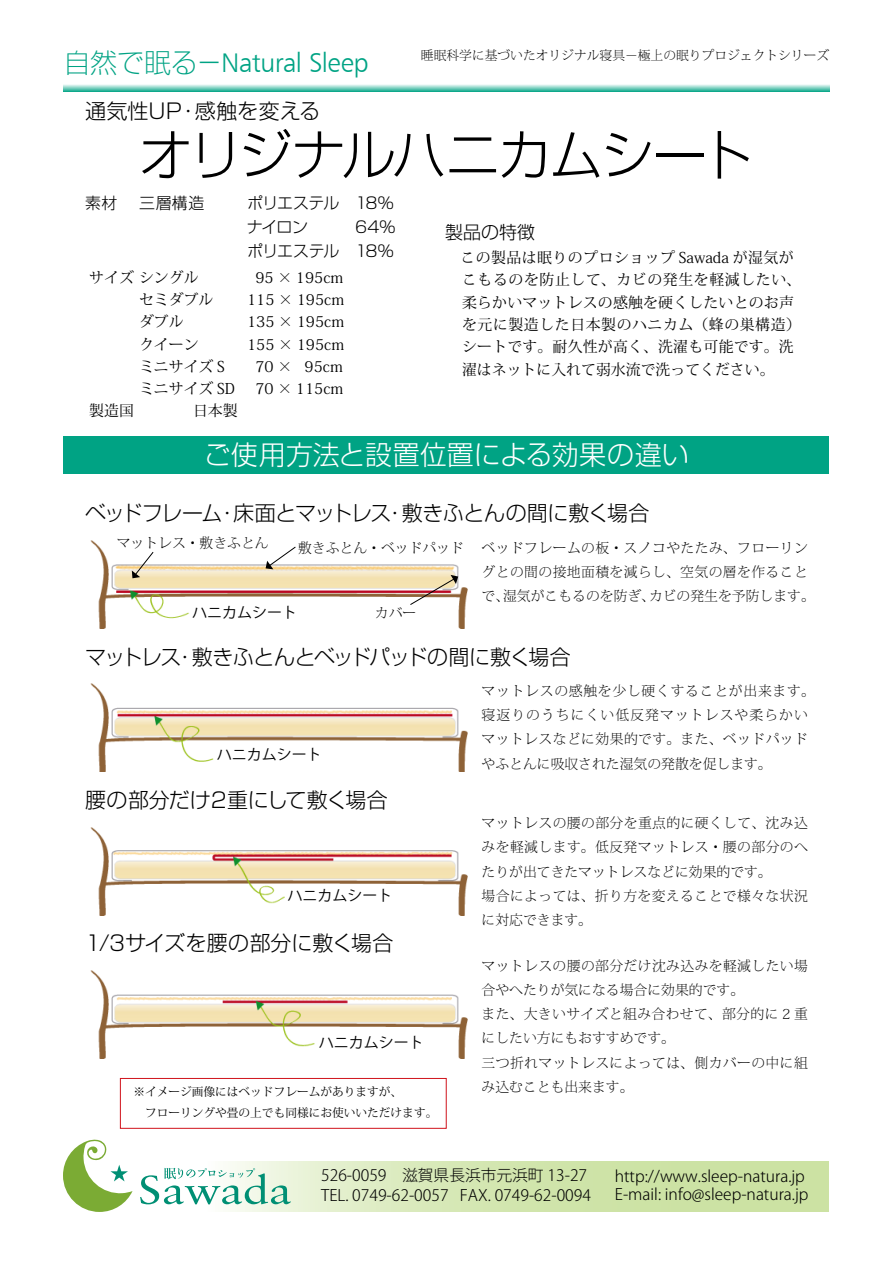
<style>
.page{position:relative;width:893px;height:1263px;background:#fff}
.page>*{position:absolute;margin:0;border:0;box-sizing:border-box;transform-origin:0 0}
.t1{font:300 54px "Shin Go Pro";letter-spacing:-.05em;color:#000}
.t2{font:27px "Humanist 777 BT Light B";letter-spacing:-.02em;color:#00a384}
.t3{font:300 27px "Shin Go Pro";letter-spacing:.005em;color:#fff}
.t4{font:300 21px "Shin Go Pro";letter-spacing:-.015em;color:#000}
.t5{font:300 21px "Shin Go Pro";letter-spacing:-.07em;color:#000}
.t6{font:300 21px "Shin Go Pro";letter-spacing:-.08em;color:#000}
.t7{font:300 18px "Shin Go Pro";color:#000}
.t8{font:300 15.9px "Shin Go Pro";letter-spacing:-.03em;color:#000}
.t9{font:300 15.75px/20.2px "Koz Go Std";color:#000;text-align:right}
.t10{font:15px "Koz Go Std";color:#000}
.t11{font:14.85px/22.4px "Koz Min Pro";letter-spacing:.015em;color:#000;text-align:right}
.t12{font:14.85px/22.4px "Koz Min Std";color:#000}
.t13{font:200 13.8px/24.2px "Koz Min Pro";letter-spacing:.03em;color:#000}
.t14{font:200 13.8px/24.2px "Koz Min Pro";letter-spacing:.055em;color:#000}
.t15{font:200 13.8px "Koz Min Pro";color:#000}
.t16{font:200 12.75px "Koz Min Std";color:#000}
.t17{font:11.7px/20.4px "Koz Min Pro";color:#000}
.s1{font-family:"Shin Go Pro";font-weight:300;font-stretch:expanded}
.s2{font-family:"Shin Go Pro";font-weight:300}
.s3{font-family:"Koz Min Pro"}
</style>
<div class="page">
<svg style="left:208px;top:1161px;width:620px;height:51px;background:#d4e7b3"></svg>
<svg style="left:64px;top:84px;width:765px;height:7px;background:#8fd6c9"></svg>
<svg style="left:140px;top:1168px;width:151px;height:36px"></svg>
<svg style="left:63px;top:1139px;width:70px;height:73px"></svg>
<img style="left:90px;top:827px;width:378px;height:88px">
<img style="left:90px;top:684px;width:378px;height:88px">
<img style="left:90px;top:541px;width:378px;height:88px">
<img style="left:90px;top:970px;width:378px;height:88px">
<div style="left:64px;top:436px;width:765px;height:38px;background:#00a384"></div>
<svg style="left:266px;top:546px;width:30px;height:23px"></svg>
<svg style="left:132px;top:551px;width:22px;height:27px"></svg>
<svg style="left:410px;top:575px;width:48px;height:30px"></svg>
<div style="left:120px;top:1078px;width:326px;height:50px;border:1px solid #d0121b"></div>
<h2 class="t2" style="left:64px;top:46px;width:306px"><span class="s1">自然で眠る</span><span class="s2">－</span>Natural Sleep</h2>
<p class="t16" style="left:421px;top:48px;width:410px">睡眠科学に基づいたオリジナル寝具－極上の眠りプロジェクトシリーズ</p>
<h3 class="t4" style="left:195px;top:94px;width:127px">感触を変える</h3>
<h3 class="t4" style="left:85px;top:94px;width:98px">通気性UP</h3>
<h1 class="t1" style="left:85px;top:111px;width:670px">　オリジナルハニカムシート</h1>
<p class="t8" style="left:355px;top:190px;width:40px">18％</p>
<h3 class="t4" style="left:178px;top:94px;width:22px">・</h3>
<p class="t8" style="left:247px;top:190px;width:94px">ポリエステル</p>
<p class="t8" style="left:139px;top:190px;width:67px">三層構造</p>
<p class="t8" style="left:85px;top:190px;width:34px">素材</p>
<p class="t8" style="left:247px;top:213px;width:63px">ナイロン</p>
<p class="t8" style="left:355px;top:213px;width:42px">64％</p>
<p class="t11" style="left:89px;top:265px;width:111px">サイズシングル</p>
<p class="t8" style="left:247px;top:238px;width:94px">ポリエステル</p>
<p class="t11" style="left:255px;top:265px;width:89px">95 × 195cm</p>
<p class="t8" style="left:355px;top:238px;width:40px">18％</p>
<p class="t11" style="left:139px;top:288px;width:76px">セミダブル</p>
<p class="t11" style="left:247px;top:288px;width:98px">115 × 195cm</p>
<p class="t11" style="left:139px;top:310px;width:46px">ダブル</p>
<p class="t11" style="left:247px;top:310px;width:98px">135 × 195cm</p>
<p class="t11" style="left:139px;top:332px;width:61px">クイーン</p>
<p class="t11" style="left:247px;top:332px;width:98px">155 × 195cm</p>
<p class="t11" style="left:139px;top:355px;width:87px">ミニサイズ S</p>
<p class="t11" style="left:255px;top:355px;width:38px">70×</p>
<p class="t11" style="left:305px;top:355px;width:40px">95cm</p>
<h3 class="t7" style="left:445px;top:217px;width:91px">製品の特徴</h3>
<p class="t11" style="left:462px;top:246px;width:341px;text-align:left;text-indent:-17px">　この製品は眠りのプロショップ Sawada が湿気がこもるのを防止して、カビの発生を軽減したい、柔らかいマットレスの感触を硬くしたいとのお声を元に製造した日本製のハニカム（蜂の巣構造(</p>
<p class="t12" style="left:462px;top:336px;width:333px"><span class="s3">シートです。</span>耐久性が高く、洗濯も可能です。洗濯はネットに入れて弱水流で洗ってください。</p>
<p class="t11" style="left:89px;top:399px;width:46px">製造国</p>
<p class="t11" style="left:139px;top:377px;width:100px">ミニサイズ SD日本製</p>
<p class="t11" style="left:255px;top:377px;width:89px">70 × 115cm</p>
<h2 class="t3" style="left:204px;top:433px;width:487px">ご使用方法と設置位置による効果の違い</h2>
<h3 class="t4" style="left:402px;top:496px;width:249px">敷きふとんの間に敷く場合</h3>
<h3 class="t5" style="left:233px;top:496px;width:160px">床面とマットレス</h3>
<h3 class="t6" style="left:85px;top:496px;width:139px">ベッドフレーム</h3>
<h3 class="t4" style="left:217px;top:496px;width:22px">・</h3>
<h3 class="t4" style="left:385px;top:496px;width:22px">・</h3>
<p class="t15" style="left:117px;top:533px;width:154px">マットレス・敷きふとん</p>
<p class="t15" style="left:298px;top:538px;width:167px">敷きふとん・ベッドパッド</p>
<p class="t10" style="left:192px;top:603px;width:106px">ハニカムシート</p>
<p class="t13" style="left:375px;top:600px;width:43px">カバー</p>
<p class="t13" style="left:482px;top:535px;width:328px">ベッドフレームの板・スノコやたたみ、フローリン</p>
<p class="t13" style="left:482px;top:559px;width:328px">グとの間の接地面積を減らし、空気の層を作ること</p>
<p class="t15" style="left:649px;top:586px;width:167px">カビの発生を予防します。</p>
<p class="t15" style="left:503px;top:586px;width:154px">湿気がこもるのを防ぎ、</p>
<p class="t13" style="left:482px;top:584px;width:29px">で、</p>
<h3 class="t4" style="left:192px;top:639px;width:381px">敷きふとんとベッドパッドの間に敷く場合</h3>
<h3 class="t4" style="left:85px;top:639px;width:98px">マットレス</h3>
<h3 class="t4" style="left:175px;top:639px;width:22px">・</h3>
<p class="t10" style="left:217px;top:745px;width:106px">ハニカムシート</p>
<h3 class="t4" style="left:85px;top:783px;width:304px">腰の部分だけ2重にして敷く場合</h3>
<p class="t10" style="left:287px;top:886px;width:106px">ハニカムシート</p>
<h3 class="t4" style="left:85px;top:926px;width:310px">1/3サイズを腰の部分に敷く場合</h3>
<p class="t10" style="left:319px;top:1033px;width:106px">ハニカムシート</p>
<p class="t17" style="left:133px;top:1081px;width:306px">※イメージ画像にはベッドフレームがありますが、<br>　フローリングや畳の上でも同様にお使いいただけます。</p>
<p class="t14" style="left:482px;top:678px;width:335px">マットレスの感触を少し硬くすることが出来ます。寝返りのうちにくい低反発マットレスや柔らかいマットレスなどに効果的です。また、ベッドパッドやふとんに吸収された湿気の発散を促します。</p>
<p class="t13" style="left:482px;top:810px;width:328px">マットレスの腰の部分を重点的に硬くして、沈み込みを軽減します。低反発マットレス・腰の部分のへたりが出てきたマットレスなどに効果的です。<br>場合によっては、折り方を変えることで様々な状況に対応できます。</p>
<p class="t13" style="left:482px;top:953px;width:328px">マットレスの腰の部分だけ沈み込みを軽減したい場合やへたりが気になる場合に効果的です。<br>また、大きいサイズと組み合わせて、部分的に 2 重にしたい方にもおすすめです。<br>三つ折れマットレスによっては、側カバーの中に組み込むことも出来ます。</p>
<p class="t9" style="left:321px;top:1165px;width:271px">526-0059　滋賀県長浜市元浜町 13-27<br>FAX. 0749-62-0094</p>
<p class="t9" style="left:321px;top:1186px;width:129px">TEL. 0749-62-0057</p>
<p class="t9" style="left:615px;top:1167px;width:195px;line-height:18px;text-align:left">http://www.sleep-natura j p. -E mail: info@sleep-natura j p.</p>
</div>
